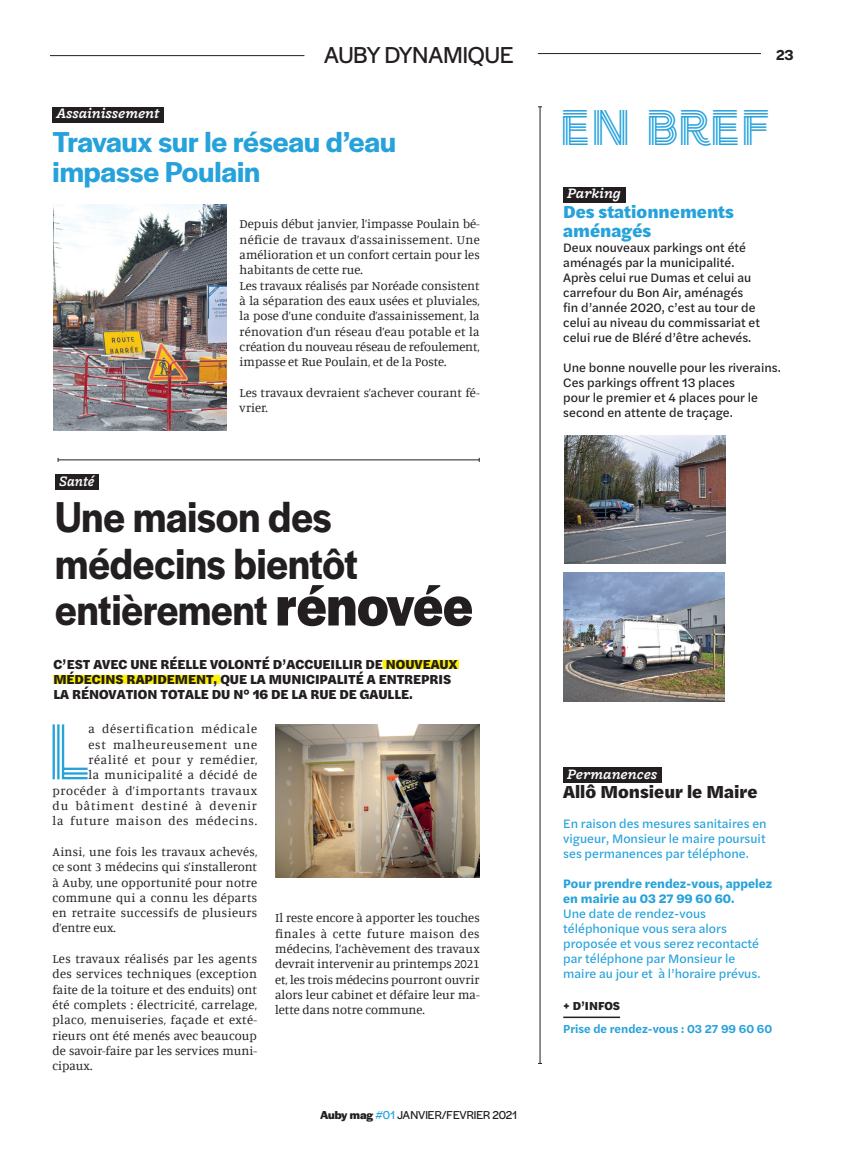
<style>
.page{position:relative;width:851px;height:1149px;background:#fff}
.page>*{position:absolute;margin:0;border:0;box-sizing:border-box;transform-origin:0 0}
.t1{font:77.85px "Arya Triple";color:#26a2db}
.t2{font:49.5px "Arya Triple";color:#26a2db}
.t3{font:600 45px/46.5px "Halyard Display";color:#231f20;scale:.91 1}
.t4{font:600 30px/30px "Halyard Display";color:#26a2db}
.t5{font:24px "Halyard Display";color:#231f20}
.t6{font:900 18px/19.5px "Halyard Text";color:#26a2db}
.t7{font:900 18px "Halyard Text";color:#231f20}
.t8{font:italic 600 15px "Freight Macro Pro";color:#fff}
.t9{font:italic 600 15px "Freight Macro Pro";color:#fff;scale:.91 1}
.t10{font:600 15px "Halyard Display";color:#231f20}
.t11{font:900 13.5px/15px "Halyard Text";color:#231f20}
.t12{font:12.75px/15.3px "Manuale";letter-spacing:.005em;color:#231f20;text-align:justify}
.t13{font:12.75px/15px "Halyard Text";color:#231f20}
.t14{font:12.75px/15px "Halyard Text";color:#26a2db;text-align:justify}
.t15{font:12.75px/15.3px "Manuale";letter-spacing:.055em;color:#231f20;text-align:right}
.t16{font:700 12.75px/15px "Halyard Text";color:#26a2db}
.t17{font:12px "Halyard Display";letter-spacing:-.005em;color:#231f20}
.t18{font:600 12px "Halyard Text";color:#26a2db}
.t19{font:900 12px "Halyard Text";color:#231f20}
.s1{font-weight:700;font-size:60px}
.s2{font-weight:700}
.s3{color:#26a2db}
</style>
<div class="page">
<hr style="left:50px;top:55px;width:254px;height:1px;background:#231f20">
<hr style="left:538px;top:53px;width:247px;height:1px;background:#231f20">
<div style="left:760px;top:34px;width:33px;height:36px;background:#fff"></div>
<div style="left:563px;top:187px;width:62px;height:15px;background:#231f20"></div>
<div style="left:563px;top:767px;width:98px;height:15px;background:#231f20"></div>
<hr style="left:563px;top:1016px;width:57px;height:1px;background:#231f20">
<img style="left:563px;top:572px;width:161px;height:129px">
<hr style="left:539px;top:107px;width:1px;height:956px;background:#231f20">
<div style="left:55px;top:475px;width:44px;height:15px;background:#231f20"></div>
<div style="left:382px;top:659px;width:77px;height:9px;background:#fff101"></div>
<div style="left:53px;top:674px;width:167px;height:9px;background:#fff101"></div>
<div style="left:53px;top:107px;width:111px;height:15px;background:#231f20"></div>
<img style="left:275px;top:724px;width:204px;height:153px">
<hr style="left:58px;top:459px;width:421px;height:1px;background:#231f20">
<img style="left:54px;top:204px;width:173px;height:226px">
<img style="left:564px;top:435px;width:161px;height:128px">
<h3 class="t5" style="left:324px;top:38px;width:191px">AUBY DYNAMIQUE</h3>
<p class="t10" style="left:776px;top:44px;width:19px">23</p>
<p class="t8" style="left:57px;top:103px;width:104px">Assainissement</p>
<h3 class="t4" style="left:53px;top:126px;width:345px">Travaux sur le réseau d’eau impasse Poulain</h3>
<p class="t12" style="left:239px;top:216px;width:241px;text-align:left">Depuis début janvier, l’impasse Poulain bé&shy;néficie de travaux d’assainissement. Une amélioration et un confort certain pour les habitants de cette rue.<br>Les travaux réalisés par Noréade consistent à la séparation des eaux usées et pluviales, la pose d’une conduite d’assainissement, la rénovation d’un réseau d’eau potable et la création du nouveau réseau de refoulement, impasse et Rue Poulain, et de la Poste.</p>
<p class="t12" style="left:239px;top:384px;width:241px">Les travaux devraient s’achever courant fé&shy;vrier.</p>
<p class="t9" style="left:60px;top:470px;width:40px">Santé</p>
<h3 class="t3" style="left:55px;top:491px;width:460px">Une maison des médecins bientôt entièrement <span class="s1">rénovée</span></h3>
<p class="t11" style="left:53px;top:655px;width:405px">C’EST AVEC UNE RÉELLE VOLONTÉ D’ACCUEILLIR DE NOUVEAUX<br>MÉDECINS RAPIDEMENT, QUE LA MUNICIPALITÉ A ENTREPRIS<br>LA RÉNOVATION TOTALE DU N° 16 DE LA RUE DE GAULLE.</p>
<h1 class="t1" style="left:47px;top:703px;width:43px">L</h1>
<p class="t15" style="left:53px;top:720px;width:206px">a désertification médicale<br>est malheureusement une réalité et pour y remédier,<br>la municipalité a décidé de procéder à d’importants travaux du bâtiment destiné à devenir la future maison des médecins.</p>
<p class="t12" style="left:53px;top:843px;width:206px">Ainsi, une fois les travaux achevés, ce sont 3 médecins qui s’installeront à Auby, une opportunité pour notre commune qui a connu les départs en retraite successifs de plusieurs d’entre eux.</p>
<p class="t12" style="left:53px;top:950px;width:206px">Les travaux réalisés par les agents des services techniques (exception faite de la toiture et des enduits) ont été complets : électricité, carrelage, placo, menuiseries, façade et exté&shy;rieurs ont été menés avec beaucoup de savoir-faire par les services muni&shy;cipaux.</p>
<p class="t12" style="left:275px;top:909px;width:206px">Il reste encore à apporter les touches finales à cette future maison des médecins, l’achèvement des travaux devrait intervenir au printemps 2021 et, les trois médecins pourront ouvrir alors leur cabinet et défaire leur ma&shy;lette dans notre commune.</p>
<p class="t17" style="left:320px;top:1106px;width:198px"><span class="s2">Auby mag</span> <span class="s3">#01</span> JANVIER/FEVRIER 2021</p>
<h2 class="t2" style="left:559px;top:96px;width:212px">EN BREF</h2>
<p class="t8" style="left:567px;top:183px;width:55px">Parking</p>
<h3 class="t6" style="left:563px;top:200px;width:172px">Des stationnements aménagés</h3>
<p class="t13" style="left:563px;top:240px;width:198px">Deux nouveaux parkings ont été aménagés par la municipalité.<br>Après celui rue Dumas et celui au carrefour du Bon Air, aménagés fin d’année 2020, c’est au tour de celui au niveau du commissariat et celui rue de Bléré d’être achevés.</p>
<p class="t13" style="left:563px;top:359px;width:219px">Une bonne nouvelle pour les riverains.<br>Ces parkings offrent 13 places<br>pour le premier et 4 places pour le second en attente de traçage.</p>
<p class="t8" style="left:567px;top:763px;width:91px">Permanences</p>
<h3 class="t7" style="left:563px;top:777px;width:196px">Allô Monsieur le Maire</h3>
<p class="t14" style="left:563px;top:815px;width:205px">En raison des mesures sanitaires en vigueur, Monsieur le maire poursuit ses permanences par téléphone.</p>
<p class="t16" style="left:563px;top:875px;width:210px">Pour prendre rendez-vous, appelez en mairie au 03 27 99 60 60.</p>
<p class="t14" style="left:563px;top:905px;width:199px;text-align:left">Une date de rendez-vous téléphonique vous sera alors proposée et vous serez recontacté par téléphone par Monsieur le maire au jour et à l’horaire prévus.</p>
<p class="t19" style="left:563px;top:995px;width:58px">+ D’INFOS</p>
<p class="t18" style="left:563px;top:1019px;width:210px">Prise de rendez-vous : 03 27 99 60 60</p>
</div>
